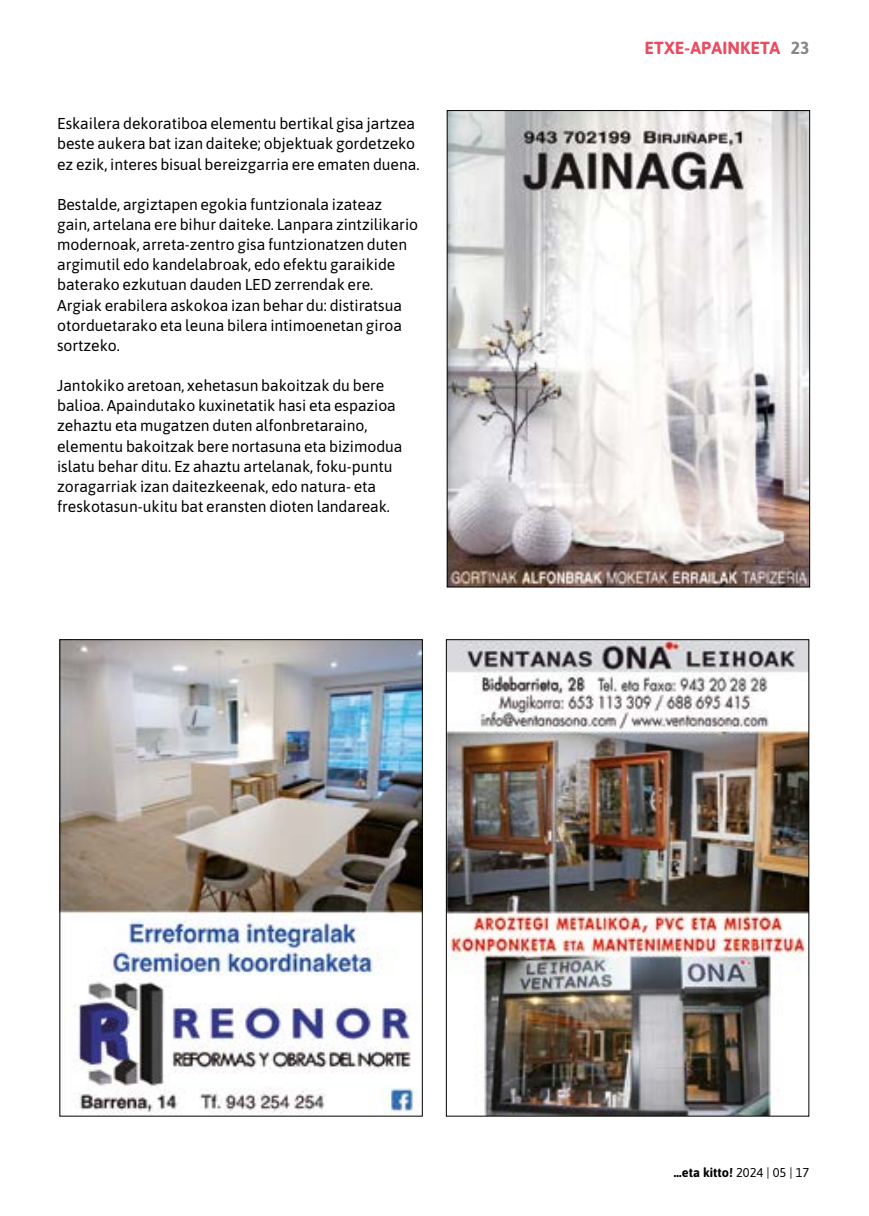
<style>
.page{position:relative;width:869px;height:1216px;background:#fff}
.page>*{position:absolute;margin:0;border:0;box-sizing:border-box;transform-origin:0 0}
.t1{font:700 17.5px "Asap";letter-spacing:.01em;color:#ea4b5e}
.t2{font:15.75px/20.1px "Asap";letter-spacing:-.005em;color:#000}
.t3{font:700 12.78px "Asap";color:#000}
.s1{color:#878787}
.s2{font-weight:400}
</style>
<div class="page">
<img style="left:61px;top:641px;width:359px;height:473px">
<img style="left:447px;top:641px;width:359px;height:473px">
<img style="left:448px;top:112px;width:359px;height:473px">
<p class="t2" style="left:57px;top:113px;width:363px">Eskailera dekoratiboa elementu bertikal gisa jartzea beste aukera bat izan daiteke; objektuak gordetzeko ez ezik, interes bisual bereizgarria ere ematen duena.</p>
<p class="t2" style="left:57px;top:193px;width:362px">Bestalde, argiztapen egokia funtzionala izateaz gain, artelana ere bihur daiteke. Lanpara zintzilikario modernoak, arreta-zentro gisa funtzionatzen duten argimutil edo kandelabroak, edo efektu garaikide baterako ezkutuan dauden LED zerrendak ere.<br>Argiak erabilera askokoa izan behar du: distiratsua otorduetarako eta leuna bilera intimoenetan giroa sortzeko.</p>
<p class="t2" style="left:57px;top:375px;width:347px">Jantokiko aretoan, xehetasun bakoitzak du bere balioa. Apaindutako kuxinetatik hasi eta espazioa zehaztu eta mugatzen duten alfonbretaraino, elementu bakoitzak bere nortasuna eta bizimodua islatu behar ditu. Ez ahaztu artelanak, foku-puntu zoragarriak izan daitezkeenak, edo natura- eta freskotasun-ukitu bat eransten dioten landareak.</p>
<p class="t1" style="left:644px;top:36px;width:166px">ETXE-APAINKETA <span class="s1">23</span></p>
<p class="t3" style="left:673px;top:1162px;width:137px">…eta kitto! <span class="s2">2024 | 05 | 17</span></p>
</div>
